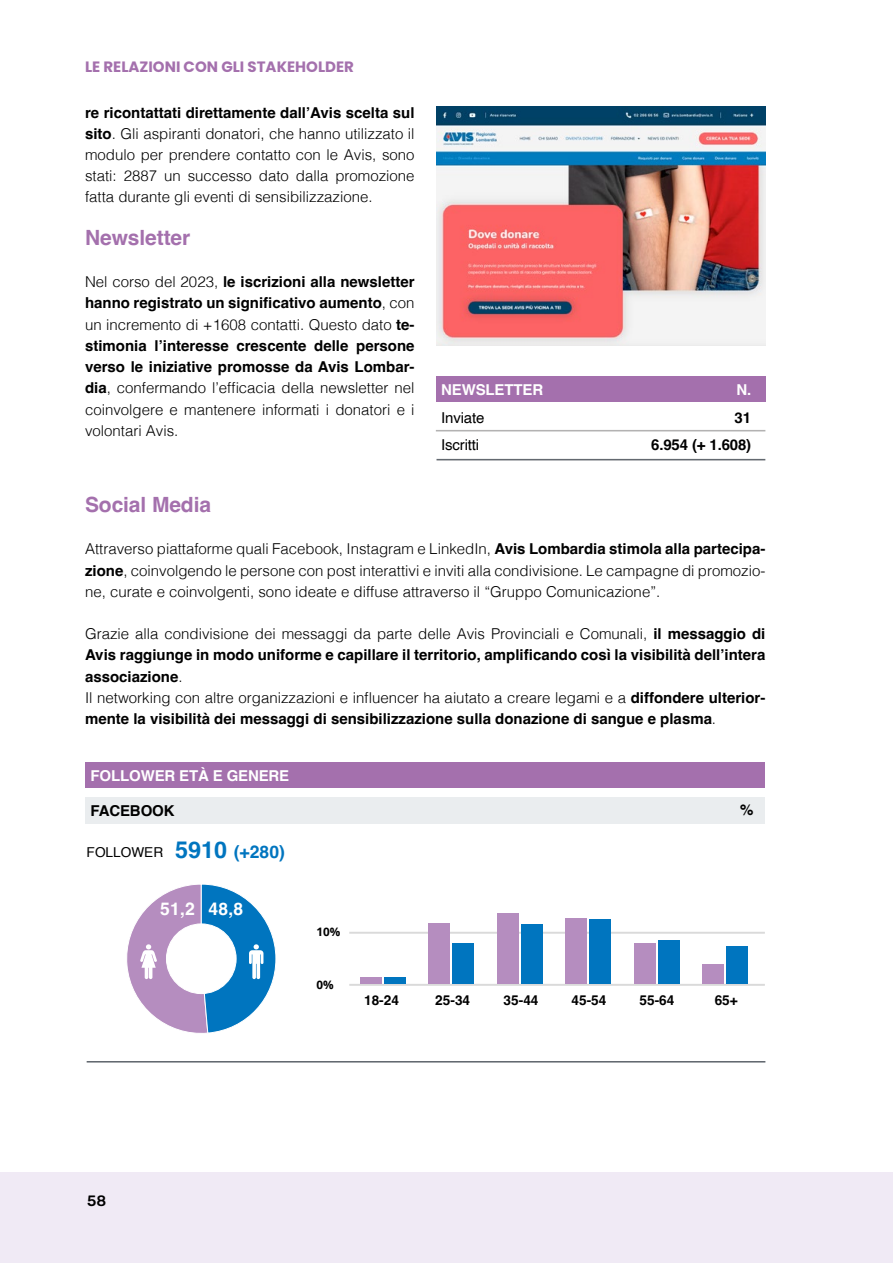
<style>
.page{position:relative;width:893px;height:1263px;background:#fff}
.page>*{position:absolute;margin:0;border:0;box-sizing:border-box;transform-origin:0 0}
.t1{font:700 21px "Helvetica";letter-spacing:-.005em;color:#a470ad}
.t2{font:700 17.55px "Helvetica";color:#fff}
.t3{font:300 15px/21.1px "Helvetica";color:#000;text-align:justify}
.t4{font:700 15px/21.1px "Helvetica";color:#000}
.t5{font:700 15px "Helvetica";letter-spacing:-.01em;color:#fff}
.t6{font:700 15px "Poppins";color:#a470ad}
.t7{font:15px "Helvetica";letter-spacing:-.01em;color:#000}
.t8{font:500 15px "Rubik";color:#000}
.t9{font:700 13.65px "Helvetica";color:#000}
.t10{font:13.65px "Helvetica";color:#000}
.t11{font:700 11.7px "Open Sans";color:#000}
.s1{font-weight:700}
.s2{font-weight:300}
.s3{font-weight:700;font-size:23.4px;color:#0075bf}
.s4{font-weight:700;font-size:17.55px;color:#0075bf}
</style>
<div class="page">
<div style="left:0;top:1172px;width:893px;height:91px;background:#f0eaf5"></div>
<img style="left:437px;top:106px;width:328px;height:239px">
<hr style="left:436px;top:430px;width:329px;height:1px;background:#b3b2b2">
<div style="left:436px;top:376px;width:329px;height:25px;background:#a470ad"></div>
<hr style="left:436px;top:459px;width:329px;height:1px;background:#636970">
<div style="left:85px;top:797px;width:680px;height:26px;background:#eaedef"></div>
<hr style="left:349px;top:932px;width:416px;height:2px;background:#dadada">
<hr style="left:349px;top:984px;width:416px;height:2px;background:#dadada">
<div style="left:360px;top:977px;width:22px;height:7px;background:#b58dbf"></div>
<div style="left:384px;top:977px;width:21px;height:7px;background:#0075bf"></div>
<div style="left:453px;top:943px;width:21px;height:41px;background:#0075bf"></div>
<div style="left:521px;top:924px;width:21px;height:60px;background:#0075bf"></div>
<div style="left:589px;top:919px;width:22px;height:65px;background:#0075bf"></div>
<div style="left:658px;top:941px;width:21px;height:43px;background:#0075bf"></div>
<div style="left:726px;top:947px;width:22px;height:37px;background:#0075bf"></div>
<div style="left:428px;top:923px;width:22px;height:61px;background:#b58dbf"></div>
<div style="left:497px;top:914px;width:21px;height:70px;background:#b58dbf"></div>
<div style="left:566px;top:918px;width:21px;height:66px;background:#b58dbf"></div>
<div style="left:634px;top:943px;width:21px;height:41px;background:#b58dbf"></div>
<div style="left:703px;top:964px;width:21px;height:20px;background:#b58dbf"></div>
<div style="left:85px;top:762px;width:680px;height:26px;background:#a470ad"></div>
<svg style="left:127px;top:884px;width:149px;height:149px"></svg>
<hr style="left:87px;top:1061px;width:678px;height:1px;background:#636970">
<p class="t6" style="left:85px;top:58px;width:270px">LE RELAZIONI CON GLI STAKEHOLDER</p>
<p class="t3" style="left:85px;top:101px;width:331px"><span class="s1">re ricontattati direttamente dall’Avis scelta sul sito</span>. Gli aspiranti donatori, che hanno utilizzato il modulo per prendere contatto con le Avis, sono stati: 2887 un successo dato dalla promozione fatta durante gli eventi di sensibilizzazione.</p>
<h1 class="t1" style="left:85px;top:225px;width:107px">Newsletter</h1>
<p class="t3" style="left:85px;top:270px;width:331px">Nel corso del 2023, <span class="s1">le iscrizioni alla newsletter hanno registrato un significativo aumento</span>, con un incremento di +1608 contatti. Questo dato <span class="s1">te&shy;stimonia l’interesse crescente delle persone verso le iniziative promosse da Avis Lombar&shy;dia</span>, confermando l’efficacia della newsletter nel coinvolgere e mantenere informati i donatori e i volontari Avis.</p>
<p class="t5" style="left:441px;top:381px;width:103px">NEWSLETTER</p>
<p class="t5" style="left:736px;top:381px;width:16px">N.</p>
<p class="t7" style="left:441px;top:406px;width:45px">Inviate</p>
<p class="t4" style="left:734px;top:408px;width:18px">31</p>
<p class="t7" style="left:441px;top:433px;width:40px">Iscritti</p>
<p class="t4" style="left:651px;top:436px;width:102px">6.954 (+ 1.608)</p>
<h1 class="t1" style="left:85px;top:492px;width:128px">Social Media</h1>
<p class="t3" style="left:85px;top:537px;width:682px">Attraverso piattaforme quali Facebook, Instagram e LinkedIn, <span class="s1">Avis Lombardia stimola alla partecipa&shy;zione</span>, coinvolgendo le persone con post interattivi e inviti alla condivisione. Le campagne di promozio&shy;ne, curate e coinvolgenti, sono ideate e diffuse attraverso il “Gruppo Comunicazione”.</p>
<p class="t4" style="left:85px;top:625px;width:682px"><span class="s2">Grazie alla condivisione dei messaggi da parte delle Avis Provinciali e Comunali,</span> il messaggio di Avis raggiunge in modo uniforme e capillare il territorio, amplificando così la visibilità dell’intera associazione<span class="s2">.<br>Il networking con altre organizzazioni e influencer ha aiutato a creare legami e a</span> diffondere ulterior&shy;mente la visibilità dei messaggi di sensibilizzazione sulla donazione di sangue e plasma<span class="s2">.</span></p>
<p class="t5" style="left:91px;top:767px;width:200px">FOLLOWER ETÀ E GENERE</p>
<p class="t4" style="left:91px;top:801px;width:85px">FACEBOOK</p>
<p class="t10" style="left:87px;top:842px;width:200px">FOLLOWER <span class="s3">5910</span> <span class="s4">(+280)</span></p>
<p class="t2" style="left:160px;top:898px;width:85px">51,2 48,8</p>
<p class="t4" style="left:740px;top:800px;width:15px">%</p>
<p class="t11" style="left:316px;top:924px;width:25px">10%</p>
<p class="t11" style="left:316px;top:976px;width:19px">0%</p>
<p class="t9" style="left:364px;top:991px;width:36px">18-24</p>
<p class="t9" style="left:435px;top:991px;width:36px">25-34</p>
<p class="t9" style="left:504px;top:991px;width:36px">35-44</p>
<p class="t9" style="left:572px;top:991px;width:36px">45-54</p>
<p class="t9" style="left:639px;top:991px;width:36px">55-64</p>
<p class="t9" style="left:715px;top:991px;width:25px">65+</p>
<p class="t8" style="left:87px;top:1192px;width:21px">58</p>
</div>
